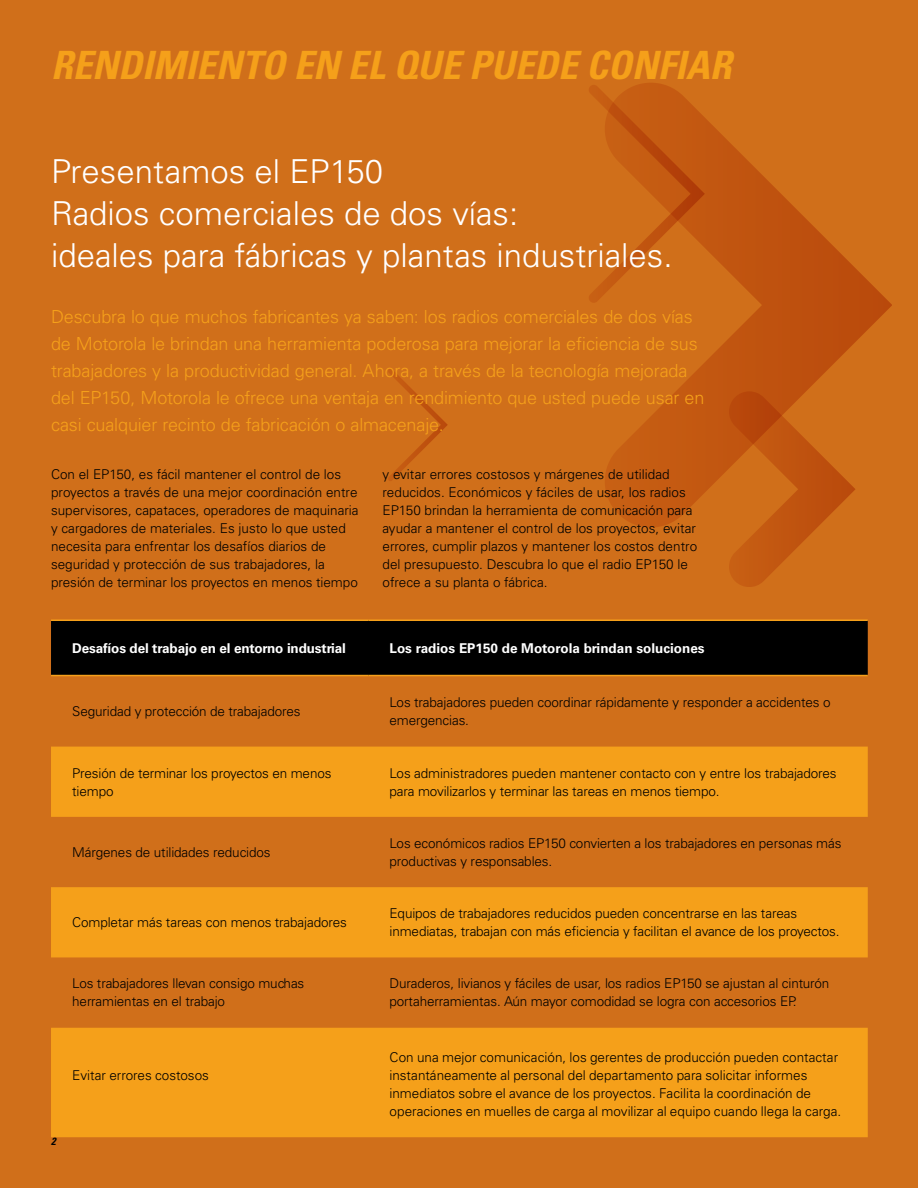
<style>
.page{position:relative;width:918px;height:1188px;background:#d06f1a}
.page>*{position:absolute;margin:0;border:0;box-sizing:border-box;transform-origin:0 0}
.t1{font:italic 700 condensed 39px "Univers LT Std";color:#f5a01a}
.t2{font:300 33px/42px "Univers LT Std";color:#fff}
.t3{font:300 18px/27px "Univers LT Std";letter-spacing:-.01em;color:#f5a01a}
.t4{font:300 13.5px/18px "Univers LT Std";letter-spacing:-.005em;color:#000}
.t5{font:700 13.5px "Univers LT Std";letter-spacing:-.01em;color:#fff}
.t6{font:italic 700 condensed 10.5px "Univers LT Std";color:#000}
</style>
<div class="page">
<svg style="left:388px;top:369px;width:60px;height:112px"></svg>
<svg style="left:605px;top:83px;width:286px;height:444px"></svg>
<svg style="left:729px;top:391px;width:127px;height:196px"></svg>
<svg style="left:589px;top:85px;width:116px;height:218px"></svg>
<div style="left:51px;top:621px;width:817px;height:54px;background:#000"></div>
<svg style="left:51px;top:747px;width:817px;height:390px;fill:#f5a01a"></svg>
<hr style="left:51px;top:675px;width:317px;height:1px;background:#f5a01a">
<hr style="left:368px;top:675px;width:500px;height:1px;background:#f5a01a">
<hr style="left:51px;top:620px;width:317px;height:1px;background:#f5a01a">
<hr style="left:368px;top:620px;width:500px;height:1px;background:#f5a01a">
<h1 class="t1" style="left:51px;top:41px;width:683px">RENDIMIENTO EN EL QUE PUEDE CONFIAR</h1>
<h2 class="t2" style="left:51px;top:150px;width:623px">Presentamos el EP150<br>Radios comerciales de dos vías:<br>ideales para fábricas y plantas industriales.</h2>
<p class="t3" style="left:51px;top:303px;width:655px">Descubra lo que muchos fabricantes ya saben: los radios comerciales de dos vías de Motorola le brindan una herramienta poderosa para mejorar la eficiencia de sus trabajadores y la productividad general. Ahora, a través de la tecnología mejorada del EP150, Motorola le ofrece una ventaja en rendimiento que usted puede usar en casi cualquier recinto de fabricación o almacenaje.</p>
<p class="t4" style="left:51px;top:465px;width:309px">Con el EP150, es fácil mantener el control de los proyectos a través de una mejor coordinación entre supervisores, capataces, operadores de maquinaria y cargadores de materiales. Es justo lo que usted necesita para enfrentar los desafíos diarios de seguridad y protección de sus trabajadores, la presión de terminar los proyectos en menos tiempo</p>
<p class="t4" style="left:383px;top:465px;width:316px">y evitar errores costosos y márgenes de utilidad reducidos. Económicos y fáciles de usar, los radios EP150 brindan la herramienta de comunicación para ayudar a mantener el control de los proyectos, evitar errores, cumplir plazos y mantener los costos dentro del presupuesto. Descubra lo que el radio EP150 le ofrece a su planta o fábrica.</p>
<p class="t5" style="left:72px;top:640px;width:275px">Desafíos del trabajo en el entorno industrial</p>
<p class="t5" style="left:390px;top:640px;width:317px">Los radios EP150 de Motorola brindan soluciones</p>
<p class="t4" style="left:72px;top:703px;width:230px">Seguridad y protección de trabajadores</p>
<p class="t4" style="left:390px;top:694px;width:443px">Los trabajadores pueden coordinar rápidamente y responder a accidentes o emergencias.</p>
<p class="t4" style="left:72px;top:764px;width:261px">Presión de terminar los proyectos en menos tiempo</p>
<p class="t4" style="left:390px;top:764px;width:449px">Los administradores pueden mantener contacto con y entre los trabajadores para movilizarlos y terminar las tareas en menos tiempo.</p>
<p class="t4" style="left:72px;top:843px;width:200px">Márgenes de utilidades reducidos</p>
<p class="t4" style="left:390px;top:834px;width:453px">Los económicos radios EP150 convierten a los trabajadores en personas más productivas y responsables.</p>
<p class="t4" style="left:72px;top:913px;width:276px">Completar más tareas con menos trabajadores</p>
<p class="t4" style="left:390px;top:904px;width:452px">Equipos de trabajadores reducidos pueden concentrarse en las tareas inmediatas, trabajan con más eficiencia y facilitan el avance de los proyectos.</p>
<p class="t4" style="left:72px;top:975px;width:234px">Los trabajadores llevan consigo muchas herramientas en el trabajo</p>
<p class="t4" style="left:390px;top:975px;width:441px">Duraderos, livianos y fáciles de usar, los radios EP150 se ajustan al cinturón portaherramientas. Aún mayor comodidad se logra con accesorios EP.</p>
<p class="t4" style="left:72px;top:1066px;width:138px">Evitar errores costosos</p>
<p class="t6" style="left:51px;top:1134px;width:6px">2</p>
<p class="t6" style="left:51px;top:1134px;width:6px">3</p>
<p class="t4" style="left:390px;top:1048px;width:453px">Con una mejor comunicación, los gerentes de producción pueden contactar instantáneamente al personal del departamento para solicitar informes inmediatos sobre el avance de los proyectos. Facilita la coordinación de operaciones en muelles de carga al movilizar al equipo cuando llega la carga.</p>
</div>
